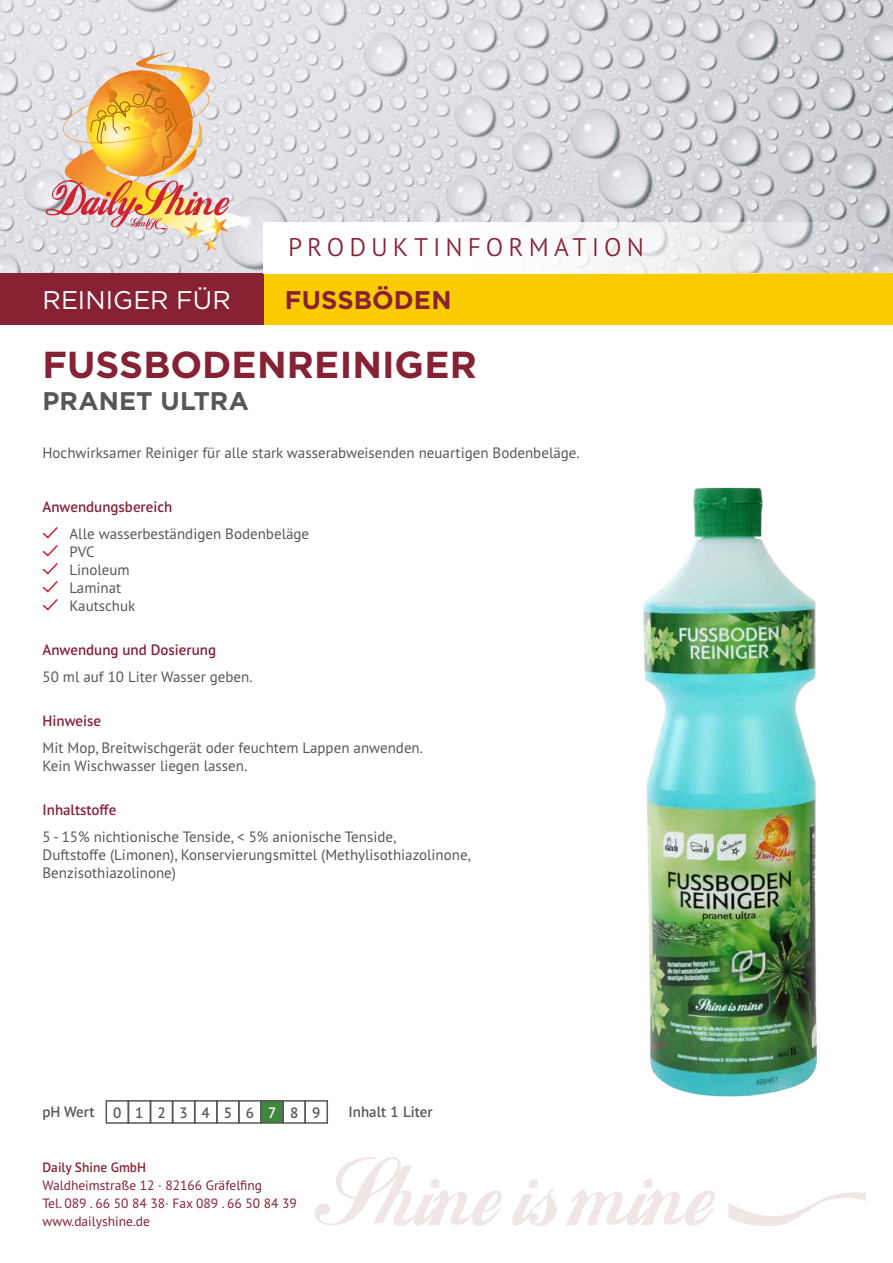
<style>
.page{position:relative;width:893px;height:1263px;background:#fff}
.page>*{position:absolute;margin:0;border:0;box-sizing:border-box;transform-origin:0 0}
.t1{font:700 37.5px "Gotham";color:#872134}
.t2{font:300 25.5px "PT Sans Pro";letter-spacing:.2em;color:#872134}
.t3{font:25.5px "Gotham";letter-spacing:.005em;color:#fff}
.t4{font:700 25.5px "Gotham";letter-spacing:.005em;color:#575756}
.t5{font:700 25.5px "Gotham";letter-spacing:.005em;color:#872134}
.t6{font:15px/18px "PT Sans Pro";color:#575756}
.t7{font:600 15px "PT Sans Pro";color:#872134}
.t8{font:600 15px "PT Sans Pro";letter-spacing:.88em;color:#575756}
.t9{font:600 15px "PT Sans Pro";color:#575756}
.t10{font:13.5px/18px "PT Sans Pro";color:#872134}
.t11{font:600 13.5px "PT Sans Pro";color:#872134}
.s1{color:#fff}
</style>
<div class="page">
<img style="left:0;top:0;width:893px;height:273px">
<div style="left:264px;top:273px;width:629px;height:51px;background:#facc00"></div>
<div style="left:0;top:273px;width:264px;height:51px;background:#872134"></div>
<svg style="left:46px;top:51px;width:201px;height:201px;background:#e6c49f"></svg>
<svg style="left:315px;top:1157px;width:186px;height:69px"></svg>
<svg style="left:512px;top:1179px;width:45px;height:47px"></svg>
<svg style="left:566px;top:1179px;width:149px;height:47px"></svg>
<svg style="left:728px;top:1192px;width:138px;height:34px"></svg>
<svg style="left:42px;top:527px;width:16px;height:84px"></svg>
<svg style="left:264px;top:222px;width:629px;height:51px"></svg>
<img style="left:643px;top:487px;width:174px;height:610px">
<div style="left:106px;top:1100px;width:23px;height:24px;border:2px solid #575756"></div>
<div style="left:128px;top:1100px;width:23px;height:24px;border:2px solid #575756"></div>
<div style="left:150px;top:1100px;width:23px;height:24px;border:2px solid #575756"></div>
<div style="left:172px;top:1100px;width:23px;height:24px;border:2px solid #575756"></div>
<div style="left:194px;top:1100px;width:24px;height:24px;border:2px solid #575756"></div>
<div style="left:216px;top:1100px;width:24px;height:24px;border:2px solid #575756"></div>
<div style="left:238px;top:1100px;width:24px;height:24px;border:2px solid #575756"></div>
<div style="left:261px;top:1101px;width:22px;height:22px;background:#3f873d"></div>
<div style="left:260px;top:1100px;width:24px;height:24px;border:2px solid #575756"></div>
<div style="left:282px;top:1100px;width:24px;height:24px;border:2px solid #575756"></div>
<div style="left:304px;top:1100px;width:24px;height:24px;border:2px solid #575756"></div>
<h2 class="t2" style="left:288px;top:230px;width:357px">PRODUKTINFORMATION</h2>
<h2 class="t3" style="left:43px;top:284px;width:190px">REINIGER FÜR</h2>
<h2 class="t5" style="left:285px;top:283px;width:168px">FUSSBÖDEN</h2>
<h1 class="t1" style="left:43px;top:339px;width:436px">FUSSBODENREINIGER</h1>
<h2 class="t4" style="left:43px;top:384px;width:208px">PRANET ULTRA</h2>
<p class="t6" style="left:43px;top:443px;width:539px">Hochwirksamer Reiniger für alle stark wasserabweisenden neuartigen Bodenbeläge.</p>
<p class="t7" style="left:43px;top:497px;width:131px">Anwendungsbereich</p>
<p class="t6" style="left:70px;top:524px;width:241px">Alle wasserbeständigen Bodenbeläge<br>PVC<br>Linoleum<br>Laminat<br>Kautschuk</p>
<p class="t7" style="left:43px;top:640px;width:175px">Anwendung und Dosierung</p>
<p class="t6" style="left:43px;top:667px;width:212px">50 ml auf 10 Liter Wasser geben.</p>
<p class="t7" style="left:43px;top:711px;width:60px">Hinweise</p>
<p class="t6" style="left:43px;top:738px;width:382px">Mit Mop, Breitwischgerät oder feuchtem Lappen anwenden.<br>Kein Wischwasser liegen lassen.</p>
<p class="t7" style="left:43px;top:800px;width:75px">Inhaltstoffe</p>
<p class="t6" style="left:43px;top:827px;width:430px">5 - 15% nichtionische Tenside, &lt; 5% anionische Tenside,<br>Duftstoffe (Limonen), Konservierungsmittel (Methylisothiazolinone,<br>Benzisothiazolinone)</p>
<p class="t8" style="left:43px;top:1103px;width:280px">pH Wert 0123456<span class="s1">7</span>89</p>
<p class="t9" style="left:349px;top:1102px;width:86px">Inhalt 1 Liter</p>
<p class="t11" style="left:43px;top:1159px;width:105px">Daily Shine GmbH</p>
<p class="t10" style="left:43px;top:1176px;width:256px">Waldheimstraße 12 · 82166 Gräfelfing<br>Tel. 089 . 66 50 84 38· Fax 089 . 66 50 84 39 www.dailyshine.de</p>
</div>
